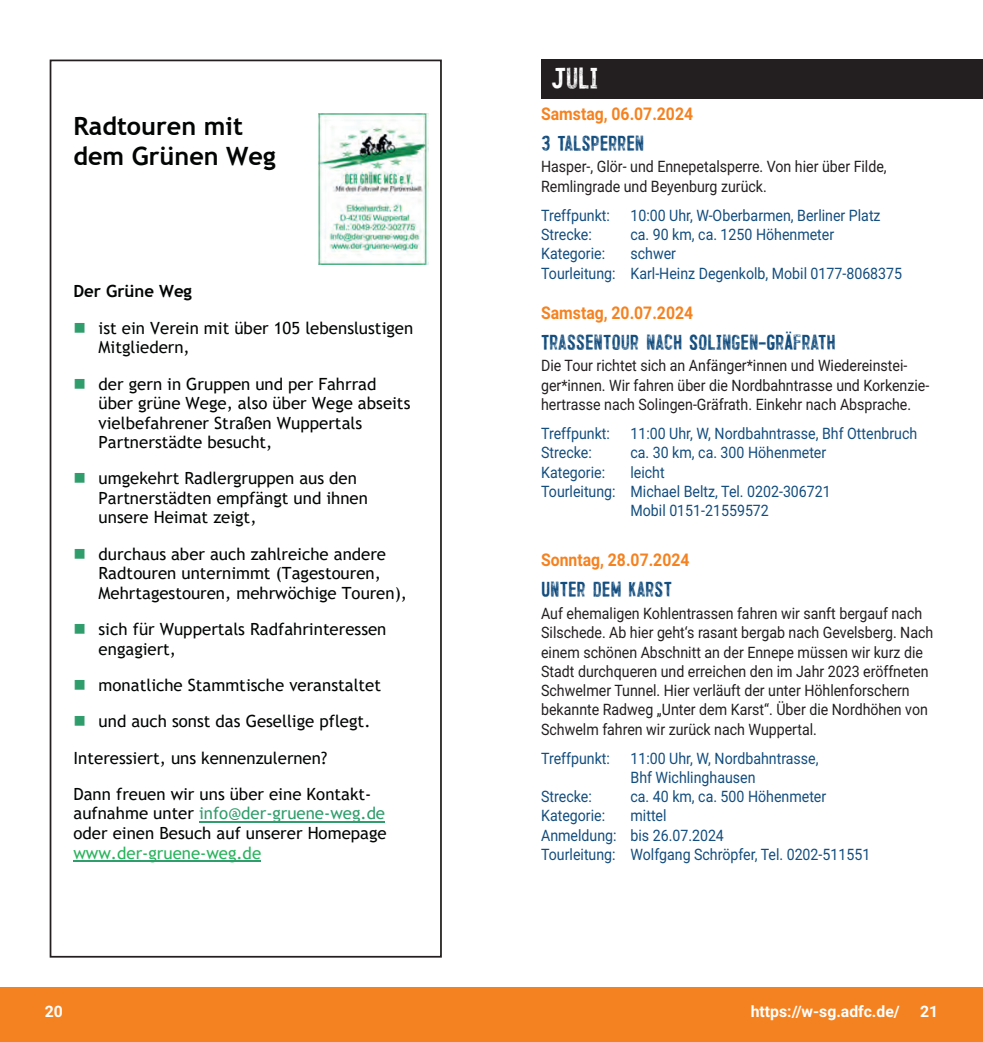
<style>
.page{position:relative;width:983px;height:1042px;background:#fff}
.page>*{position:absolute;margin:0;border:0;box-sizing:border-box;transform-origin:0 0}
.t1{font:700 25.2px/29.4px "Trebuchet MS";color:#030505}
.t2{font:24.5px "Trincha";color:#fff;scale:.95 1}
.t3{font:17.5px "Trincha";color:#134d7e}
.t4{font:700 17.5px "Roboto";color:#f58220;scale:.9 1}
.t5{font:16.8px/19.4px "Trebuchet MS";letter-spacing:.005em;color:#030505}
.t6{font:16.8px "Trebuchet MS";color:#28b35c}
.t7{font:700 16.8px "Trebuchet MS";color:#030505}
.t8{font:15.75px/19.2px "Roboto";color:#231f20;scale:.9 1}
.t9{font:15.75px/19.2px "Roboto";color:#134d7e;scale:.9 1}
.t10{font:700 15.75px "Roboto";color:#fff}
.s1{color:#309d6c}
</style>
<div class="page">
<div style="left:491px;top:987px;width:491px;height:55px;background:#f58220"></div>
<div style="left:0;top:987px;width:491px;height:55px;background:#f58220"></div>
<div style="left:541px;top:60px;width:441px;height:39px;background:#231f20"></div>
<hr style="left:199px;top:821px;width:186px;height:1px;background:#309d6c">
<hr style="left:73px;top:860px;width:188px;height:1px;background:#309d6c">
<img style="left:319px;top:113px;width:109px;height:152px">
<div style="left:50px;top:60px;width:391px;height:897px;border:2px solid #231f20"></div>
<h1 class="t1" style="left:73px;top:111px;width:204px">Radtouren mit dem Grünen Weg</h1>
<p class="t7" style="left:73px;top:281px;width:120px">Der Grüne Weg</p>
<p class="t5" style="left:98px;top:318px;width:316px;text-indent:-25px"><span class="s1">■</span> ist ein Verein mit über 105 lebenslustigen<br>Mitgliedern,</p>
<p class="t5" style="left:98px;top:374px;width:313px;text-indent:-25px"><span class="s1">■</span> der gern in Gruppen und per Fahrrad über grüne Wege, also über Wege abseits vielbefahrener Straßen Wuppertals Partnerstädte besucht,</p>
<p class="t5" style="left:98px;top:469px;width:271px;text-indent:-25px"><span class="s1">■</span> umgekehrt Radlergruppen aus den<br>Partnerstädten empfängt und ihnen unsere Heimat zeigt,</p>
<p class="t5" style="left:98px;top:544px;width:310px;text-indent:-25px"><span class="s1">■</span> durchaus aber auch zahlreiche andere<br>Radtouren unternimmt (Tagestouren,<br>Mehrtagestouren, mehrwöchige Touren),</p>
<p class="t5" style="left:98px;top:619px;width:289px;text-indent:-25px"><span class="s1">■</span> sich für Wuppertals Radfahrinteressen engagiert,</p>
<p class="t5" style="left:73px;top:675px;width:309px"><span class="s1">■</span> monatliche Stammtische veranstaltet</p>
<p class="t5" style="left:73px;top:703px;width:299px;line-height:36.2px"><span class="s1">■</span> und auch sonst das Gesellige pflegt.<br>Interessiert, uns kennenzulernen?<br>Dann freuen wir uns über eine Kontakt-</p>
<p class="t5" style="left:73px;top:803px;width:314px">aufnahme unter <span class="s1">info@der-gruene-weg.de </span>oder einen Besuch auf unserer Homepage</p>
<p class="t6" style="left:73px;top:842px;width:189px">www.der-gruene-weg.de</p>
<h2 class="t2" style="left:551px;top:60px;width:51px">JULI</h2>
<p class="t4" style="left:541px;top:101px;width:170px">Samstag, 06.07.2024</p>
<p class="t3" style="left:541px;top:129px;width:105px">3 TALSPERREN</p>
<p class="t8" style="left:541px;top:156px;width:385px">Hasper-, Glör- und Ennepetalsperre. Von hier über Filde,<br>Remlingrade und Beyenburg zurück.</p>
<p class="t9" style="left:541px;top:205px;width:78px">Treffpunkt:</p>
<p class="t9" style="left:630px;top:205px;width:279px">10:00 Uhr, W-Oberbarmen, Berliner Platz</p>
<p class="t9" style="left:541px;top:224px;width:58px">Strecke:</p>
<p class="t9" style="left:630px;top:224px;width:228px">ca. 90 km, ca. 1250 Höhenmeter</p>
<p class="t9" style="left:541px;top:243px;width:73px">Kategorie:</p>
<p class="t9" style="left:541px;top:243px;width:402px;text-indent:89px">schwer<br>Tourleitung: Karl-Heinz Degenkolb, Mobil 0177-8068375</p>
<p class="t4" style="left:541px;top:300px;width:170px">Samstag, 20.07.2024</p>
<p class="t3" style="left:541px;top:328px;width:296px">TRASSENTOUR NACH SOLINGEN-GRÄFRATH</p>
<p class="t8" style="left:541px;top:356px;width:433px">Die Tour richtet sich an Anfänger*innen und Wiedereinstei&shy;ger*innen. Wir fahren über die Nordbahntrasse und Korkenzie&shy;hertrasse nach Solingen-Gräfrath. Einkehr nach Absprache.</p>
<p class="t9" style="left:541px;top:423px;width:78px">Treffpunkt:</p>
<p class="t9" style="left:630px;top:423px;width:320px">11:00 Uhr, W, Nordbahntrasse, Bhf Ottenbruch</p>
<p class="t9" style="left:541px;top:442px;width:58px">Strecke:</p>
<p class="t9" style="left:630px;top:442px;width:219px">ca. 30 km, ca. 300 Höhenmeter</p>
<p class="t9" style="left:541px;top:462px;width:73px">Kategorie:</p>
<p class="t9" style="left:630px;top:462px;width:40px">leicht</p>
<p class="t9" style="left:541px;top:481px;width:323px">Tourleitung: Michael Beltz, Tel. 0202-306721</p>
<p class="t9" style="left:630px;top:500px;width:155px">Mobil 0151-21559572</p>
<p class="t4" style="left:541px;top:548px;width:166px">Sonntag, 28.07.2024</p>
<p class="t3" style="left:541px;top:576px;width:132px">UNTER DEM KARST</p>
<p class="t8" style="left:541px;top:603px;width:437px">Auf ehemaligen Kohlentrassen fahren wir sanft bergauf nach Silschede. Ab hier geht‘s rasant bergab nach Gevelsberg. Nach einem schönen Abschnitt an der Ennepe müssen wir kurz die Stadt durchqueren und erreichen den im Jahr 2023 eröffneten Schwelmer Tunnel. Hier verläuft der unter Höhlenforschern bekannte Radweg „Unter dem Karst“. Über die Nordhöhen von Schwelm fahren wir zurück nach Wuppertal.</p>
<p class="t9" style="left:541px;top:748px;width:78px">Treffpunkt:</p>
<p class="t9" style="left:630px;top:748px;width:210px">11:00 Uhr, W, Nordbahntrasse,<br>Bhf Wichlinghausen</p>
<p class="t9" style="left:541px;top:786px;width:58px">Strecke:</p>
<p class="t9" style="left:630px;top:786px;width:219px">ca. 40 km, ca. 500 Höhenmeter</p>
<p class="t9" style="left:541px;top:805px;width:73px">Kategorie:</p>
<p class="t9" style="left:541px;top:805px;width:367px;text-indent:89px">mittel<br>Anmeldung: bis 26.07.2024<br>Tourleitung: Wolfgang Schröpfer, Tel. 0202-511551</p>
<p class="t10" style="left:45px;top:1000px;width:20px">20</p>
<p class="t10" style="left:750px;top:1000px;width:150px">https://w-sg.adfc.de/</p>
<p class="t10" style="left:919px;top:1000px;width:20px">21</p>
</div>
